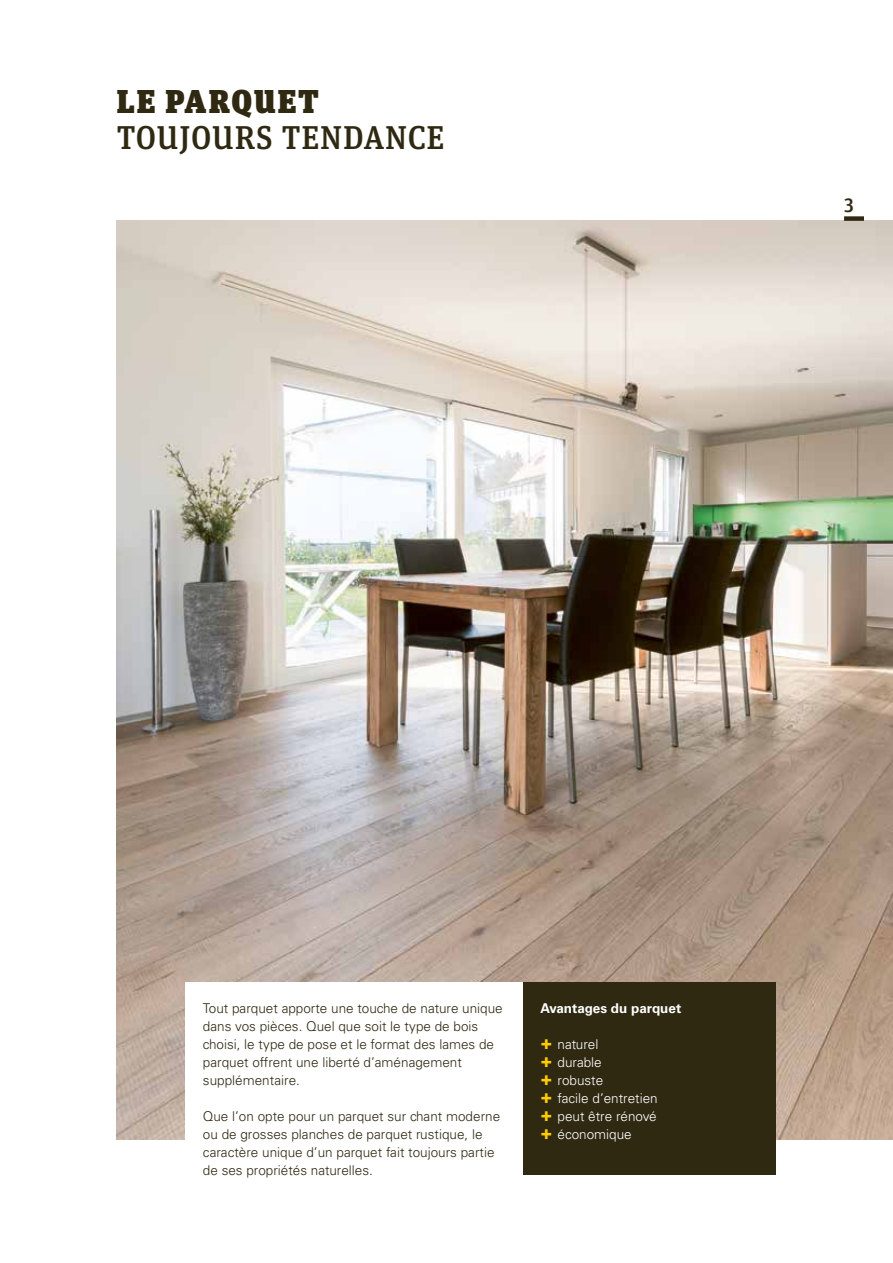
<style>
.page{position:relative;width:893px;height:1263px;background:#fff}
.page>*{position:absolute;margin:0;border:0;box-sizing:border-box;transform-origin:0 0}
.t1{font:500 33px "Unit Slab OT";letter-spacing:.02em;color:#2f2912}
.t2{font:900 33px "Unit Slab OT";letter-spacing:.055em;color:#2f2912}
.t3{font:500 19.5px "Unit Slab OT";color:#2f2912}
.t4{font:300 13.5px/18px "Univers LT Std";color:#2f2912}
.t5{font:300 13.5px/18px "Univers LT Std";color:#fff}
.t6{font:700 13.5px "Univers LT Std";color:#fff}
.s1{font-weight:900;font-size:18px;color:#fecc00}
</style>
<div class="page">
<img style="left:117px;top:221px;width:776px;height:918px">
<div style="left:185px;top:982px;width:357px;height:247px;background:#fff"></div>
<div style="left:523px;top:982px;width:253px;height:193px;background:#2f2912"></div>
<div style="left:844px;top:216px;width:20px;height:5px;background:#2f2912"></div>
<h1 class="t2" style="left:117px;top:80px;width:204px">LE PARQUET</h1>
<h1 class="t1" style="left:117px;top:116px;width:329px">TOUJOURS TENDANCE</h1>
<h2 class="t3" style="left:844px;top:192px;width:11px">3</h2>
<p class="t4" style="left:203px;top:999px;width:301px">Tout parquet apporte une touche de nature unique dans vos pièces. Quel que soit le type de bois choisi, le type de pose et le format des lames de parquet offrent une liberté d’aménagement supplémentaire.</p>
<p class="t4" style="left:203px;top:1107px;width:299px">Que l’on opte pour un parquet sur chant moderne ou de grosses planches de parquet rustique, le caractère unique d’un parquet fait toujours partie de ses propriétés naturelles.</p>
<p class="t6" style="left:540px;top:1000px;width:142px">Avantages du parquet</p>
<p class="t5" style="left:540px;top:1035px;width:119px"><span class="s1">+</span> naturel<br><span class="s1">+</span> durable<br><span class="s1">+</span> robuste<br><span class="s1">+</span> facile d’entretien <span class="s1">+</span> peut être rénové <span class="s1">+</span> économique</p>
</div>
